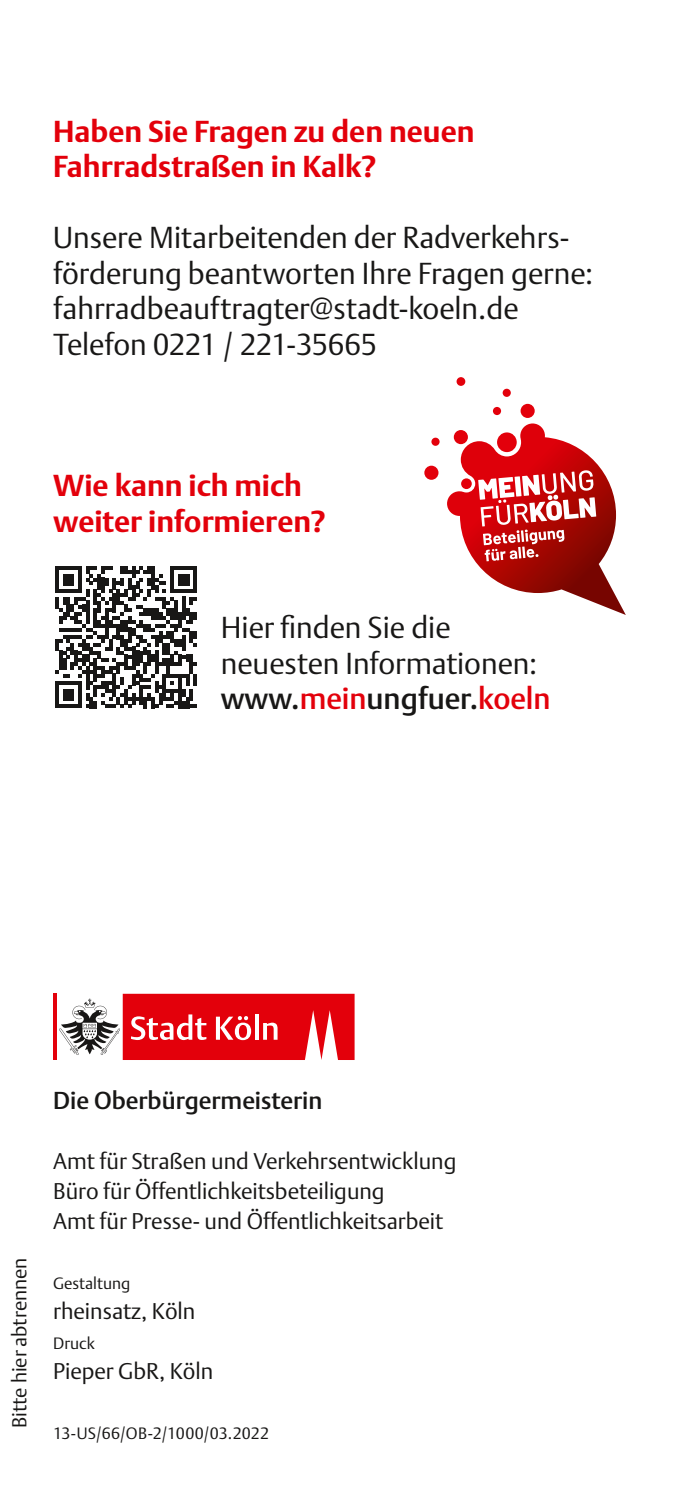
<style>
.page{position:relative;width:695px;height:1489px;background:#fff}
.page>*{position:absolute;margin:0;border:0;box-sizing:border-box;transform-origin:0 0}
.t1{font:30px/35.5px "DTL Argo T Light";color:#181716}
.t2{font:700 30px/35.5px "DTL Argo T";color:#e3000b}
.t3{font:30px "DTL Argo T Medium";color:#181716}
.t4{font:24.25px "DTL Argo T Medium";color:#181716}
.t5{font:22.5px/30px "DTL Argo T Light";color:#181716}
.t6{font:20px "DTL Argo T Light";color:#181716}
.t7{font:16.25px "DTL Argo T Light";color:#181716}
.s1{color:#e3000b}
</style>
<div class="page">
<div style="left:424px;top:465px;width:14px;height:15px;background:#e3000b;border-radius:50%"></div>
<div style="left:456px;top:377px;width:9px;height:9px;background:#e3000b;border-radius:50%"></div>
<div style="left:431px;top:437px;width:8px;height:9px;background:#e3000b;border-radius:50%"></div>
<div style="left:502px;top:389px;width:8px;height:8px;background:#e3000b;border-radius:50%"></div>
<svg style="left:447px;top:403px;width:179px;height:212px"></svg>
<svg style="left:55px;top:566px;width:142px;height:142px"></svg>
<hr style="left:53px;top:993px;width:3px;height:66px;background:#e3000b">
<svg style="left:59px;top:993px;width:295px;height:66px"></svg>
<p class="t2" style="left:53px;top:113px;width:423px">Haben Sie Fragen zu den neuen<br>Fahrradstraßen in Kalk?</p>
<p class="t1" style="left:53px;top:219px;width:541px">Unsere Mitarbeitenden der Radverkehrs&shy;förderung beantworten Ihre Fragen gerne: fahrradbeauftragter@stadt-koeln.de Telefon 0221 / 221-35665</p>
<p class="t2" style="left:53px;top:467px;width:274px">Wie kann ich mich weiter informieren?</p>
<p class="t1" style="left:221px;top:609px;width:318px">Hier finden Sie die neuesten Informationen:</p>
<p class="t3" style="left:221px;top:680px;width:331px">www.<span class="s1">mein</span>ungfuer.<span class="s1">koeln</span></p>
<p class="t6" style="left:8px;top:1427px;width:171px;rotate:-90deg">Bitte hier abtrennen</p>
<p class="t4" style="left:53px;top:1086px;width:271px">Die Oberbürgermeisterin</p>
<p class="t5" style="left:53px;top:1145px;width:405px">Amt für Straßen und Verkehrsentwicklung<br>Büro für Öffentlichkeitsbeteiligung<br>Amt für Presse- und Öffentlichkeitsarbeit</p>
<p class="t7" style="left:53px;top:1273px;width:79px">Gestaltung</p>
<p class="t5" style="left:53px;top:1295px;width:144px">rheinsatz, Köln</p>
<p class="t7" style="left:53px;top:1333px;width:43px">Druck</p>
<p class="t5" style="left:53px;top:1355px;width:162px">Pieper GbR, Köln</p>
<p class="t7" style="left:53px;top:1423px;width:217px">13-US/66/OB-2/1000/03.2022</p>
</div>
